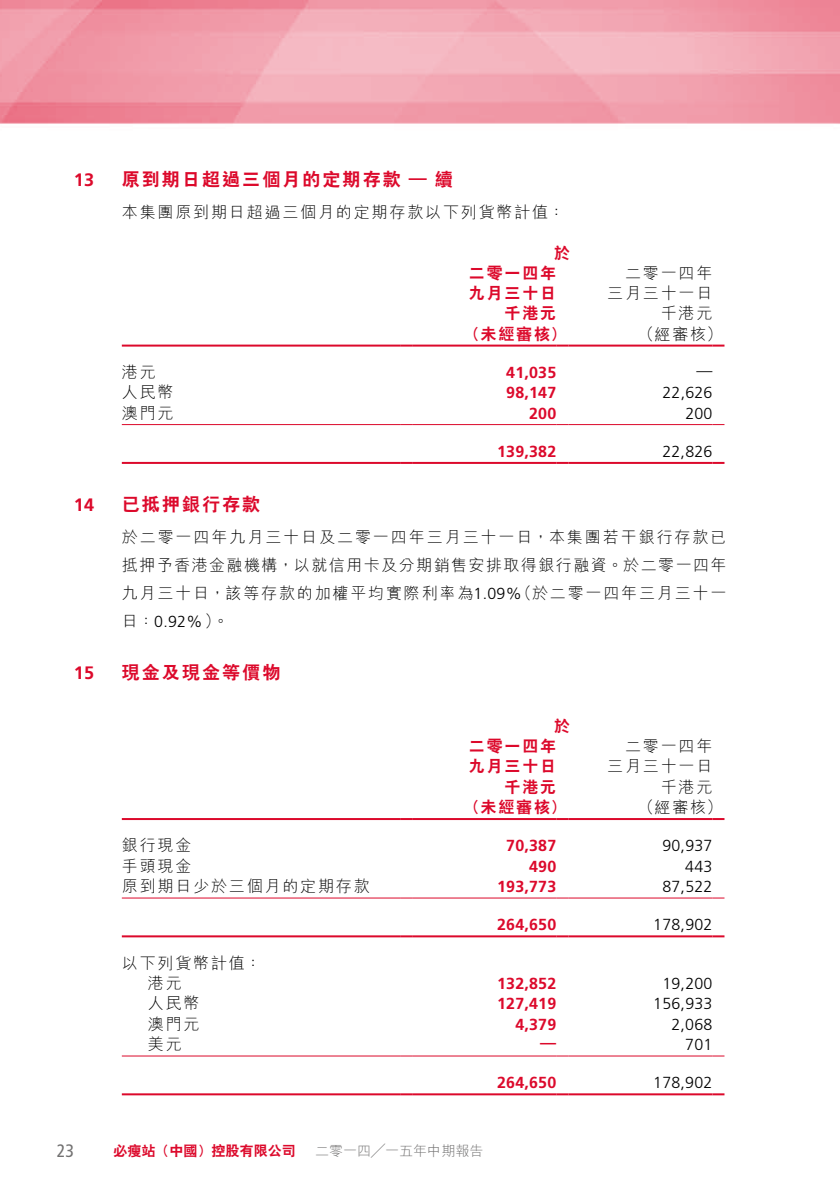
<style>
.page{position:relative;width:840px;height:1191px;background:#fff}
.page>*{position:absolute;margin:0;border:0;box-sizing:border-box;transform-origin:0 0}
.t1{font:800 18px "C Hei 2 HK";letter-spacing:.115em;color:#dc092b}
.t2{font:700 18px "Frutiger LT Std";color:#dc092b}
.t3{font:condensed 18px "Frutiger LT Std";color:#727171}
.t4{font:300 16px/20.2px "M Hei HK";letter-spacing:.115em;color:#000;text-align:right}
.t5{font:300 16px "Frutiger LT Std";letter-spacing:.015em;color:#000}
.t6{font:700 16px "Frutiger LT Std";letter-spacing:.015em;color:#dc092b}
.t7{font:800 16px/20.2px "C Hei 2 HK";letter-spacing:.115em;color:#dc092b}
.t8{font:800 14px "C Hei 2 HK";color:#dc092b}
.t9{font:300 14px "M Hei HK";color:#727171}
.s1{font-family:"Frutiger LT Std";font-weight:700}
.s2{font-family:"Frutiger LT Std"}
.s3{font-family:"M Hei HK"}
</style>
<div class="page">
<hr style="left:122px;top:344px;width:278px;height:2px;background:#dc092b">
<svg style="left:400px;top:344px;width:12px;height:2px"></svg>
<hr style="left:412px;top:344px;width:144px;height:2px;background:#dc092b">
<svg style="left:556px;top:344px;width:12px;height:2px"></svg>
<hr style="left:568px;top:344px;width:144px;height:2px;background:#dc092b">
<svg style="left:712px;top:344px;width:12px;height:2px"></svg>
<hr style="left:122px;top:462px;width:278px;height:2px;background:#dc092b">
<svg style="left:400px;top:462px;width:12px;height:2px"></svg>
<hr style="left:412px;top:462px;width:144px;height:2px;background:#dc092b">
<svg style="left:556px;top:462px;width:12px;height:2px"></svg>
<hr style="left:568px;top:462px;width:144px;height:2px;background:#dc092b">
<svg style="left:712px;top:462px;width:12px;height:2px"></svg>
<hr style="left:122px;top:424px;width:278px;height:1px;background:#dc092b">
<svg style="left:400px;top:424px;width:12px;height:1px"></svg>
<hr style="left:412px;top:424px;width:144px;height:1px;background:#dc092b">
<svg style="left:556px;top:424px;width:12px;height:1px"></svg>
<hr style="left:568px;top:424px;width:144px;height:1px;background:#dc092b">
<svg style="left:712px;top:424px;width:12px;height:1px"></svg>
<hr style="left:122px;top:818px;width:278px;height:2px;background:#dc092b">
<svg style="left:400px;top:818px;width:12px;height:2px"></svg>
<hr style="left:412px;top:818px;width:144px;height:2px;background:#dc092b">
<svg style="left:556px;top:818px;width:12px;height:2px"></svg>
<hr style="left:568px;top:818px;width:144px;height:2px;background:#dc092b">
<svg style="left:712px;top:818px;width:12px;height:2px"></svg>
<hr style="left:122px;top:935px;width:278px;height:2px;background:#dc092b">
<svg style="left:400px;top:935px;width:12px;height:2px"></svg>
<hr style="left:412px;top:935px;width:144px;height:2px;background:#dc092b">
<svg style="left:556px;top:935px;width:12px;height:2px"></svg>
<hr style="left:568px;top:935px;width:144px;height:2px;background:#dc092b">
<svg style="left:712px;top:935px;width:12px;height:2px"></svg>
<hr style="left:122px;top:1093px;width:278px;height:2px;background:#dc092b">
<svg style="left:400px;top:1093px;width:12px;height:2px"></svg>
<hr style="left:412px;top:1093px;width:144px;height:2px;background:#dc092b">
<svg style="left:556px;top:1093px;width:12px;height:2px"></svg>
<hr style="left:568px;top:1093px;width:144px;height:2px;background:#dc092b">
<svg style="left:712px;top:1093px;width:12px;height:2px"></svg>
<hr style="left:122px;top:897px;width:278px;height:1px;background:#dc092b">
<svg style="left:400px;top:897px;width:12px;height:1px"></svg>
<hr style="left:412px;top:897px;width:144px;height:1px;background:#dc092b">
<svg style="left:556px;top:897px;width:12px;height:1px"></svg>
<hr style="left:568px;top:897px;width:144px;height:1px;background:#dc092b">
<svg style="left:712px;top:897px;width:12px;height:1px"></svg>
<hr style="left:122px;top:1055px;width:278px;height:1px;background:#dc092b">
<svg style="left:400px;top:1055px;width:12px;height:1px"></svg>
<hr style="left:412px;top:1055px;width:144px;height:1px;background:#dc092b">
<svg style="left:556px;top:1055px;width:12px;height:1px"></svg>
<hr style="left:568px;top:1055px;width:144px;height:1px;background:#dc092b">
<svg style="left:712px;top:1055px;width:12px;height:1px"></svg>
<p class="t2" style="left:74px;top:169px;width:22px">13</p>
<p class="t2" style="left:74px;top:494px;width:22px">14</p>
<p class="t2" style="left:74px;top:662px;width:22px">15</p>
<p class="t1" style="left:122px;top:167px;width:332px">原到期日超過三個月的定期存款 <span class="s1">—</span> 續</p>
<p class="t4" style="left:122px;top:202px;width:444px">本集團原到期日超過三個月的定期存款以下列貨幣計值：</p>
<p class="t7" style="left:468px;top:243px;width:103px;text-indent:85px">於二零一四年九月三十日</p>
<p class="t7" style="left:504px;top:303px;width:53px">千港元</p>
<p class="t7" style="left:464px;top:324px;width:103px">（未經審核）</p>
<p class="t4" style="left:122px;top:361px;width:35px">港元</p>
<p class="t6" style="left:506px;top:363px;width:52px">41,035</p>
<p class="t4" style="left:122px;top:381px;width:53px">人民幣</p>
<p class="t6" style="left:506px;top:383px;width:52px">98,147</p>
<p class="t4" style="left:122px;top:402px;width:53px">澳門元</p>
<p class="t6" style="left:529px;top:403px;width:29px">200</p>
<p class="t6" style="left:497px;top:442px;width:61px">139,382</p>
<p class="t1" style="left:122px;top:492px;width:140px">已抵押銀行存款</p>
<p class="t4" style="left:607px;top:262px;width:107px">二零一四年三月三十一日千港元</p>
<p class="t4" style="left:638px;top:323px;width:86px">（經審核(</p>
<p class="t5" style="left:696px;top:362px;width:17px">—</p>
<p class="t5" style="left:662px;top:383px;width:52px">22,626</p>
<p class="t5" style="left:685px;top:404px;width:29px">200</p>
<p class="t5" style="left:662px;top:442px;width:52px">22,826</p>
<p class="t4" style="left:122px;top:523px;width:606px;line-height:28px">於二零一四年九月三十日及二零一四年三月三十一日，本集團若干銀行存款已抵押予香港金融機構，以就信用卡及分期銷售安排取得銀行融資。於二零一四年（於二零一四年三月三十一</p>
<p class="t4" style="left:122px;top:583px;width:401px">九月三十日，該等存款的加權平均實際利率為<span class="s2">1.09%</span></p>
<p class="t5" style="left:122px;top:613px;width:108px"><span class="s3">日：</span>0.92% <span class="s3">。(</span></p>
<p class="t1" style="left:122px;top:660px;width:160px">現金及現金等價物</p>
<p class="t7" style="left:468px;top:716px;width:103px;text-indent:85px">於二零一四年九月三十日</p>
<p class="t7" style="left:504px;top:777px;width:53px">千港元</p>
<p class="t4" style="left:607px;top:735px;width:107px">二零一四年三月三十一日千港元</p>
<p class="t7" style="left:464px;top:797px;width:103px">（未經審核）</p>
<p class="t4" style="left:638px;top:796px;width:86px">（經審核(</p>
<p class="t4" style="left:122px;top:834px;width:71px">銀行現金</p>
<p class="t6" style="left:506px;top:836px;width:52px">70,387</p>
<p class="t5" style="left:662px;top:836px;width:52px">90,937</p>
<p class="t4" style="left:122px;top:855px;width:71px">手頭現金</p>
<p class="t6" style="left:529px;top:856px;width:29px">490</p>
<p class="t5" style="left:685px;top:857px;width:29px">443</p>
<p class="t4" style="left:122px;top:875px;width:249px">原到期日少於三個月的定期存款</p>
<p class="t6" style="left:497px;top:877px;width:61px">193,773</p>
<p class="t5" style="left:662px;top:877px;width:52px">87,522</p>
<p class="t6" style="left:497px;top:915px;width:61px">264,650</p>
<p class="t5" style="left:653px;top:915px;width:61px">178,902</p>
<p class="t4" style="left:122px;top:952px;width:141px">以下列貨幣計值：</p>
<p class="t4" style="left:148px;top:972px;width:35px">港元</p>
<p class="t6" style="left:497px;top:974px;width:61px">132,852</p>
<p class="t5" style="left:662px;top:974px;width:52px">19,200</p>
<p class="t4" style="left:148px;top:992px;width:53px">人民幣</p>
<p class="t6" style="left:497px;top:994px;width:61px">127,419</p>
<p class="t5" style="left:653px;top:994px;width:61px">156,933</p>
<p class="t4" style="left:148px;top:1013px;width:53px">澳門元</p>
<p class="t6" style="left:515px;top:1014px;width:42px">4,379</p>
<p class="t5" style="left:671px;top:1015px;width:42px">2,068</p>
<p class="t4" style="left:148px;top:1033px;width:35px">美元</p>
<p class="t6" style="left:540px;top:1033px;width:17px">—</p>
<p class="t5" style="left:685px;top:1035px;width:29px">701</p>
<p class="t6" style="left:497px;top:1073px;width:61px">264,650</p>
<p class="t5" style="left:653px;top:1073px;width:61px">178,902</p>
<p class="t3" style="left:57px;top:1140px;width:19px">23</p>
<p class="t8" style="left:113px;top:1141px;width:183px">必瘦站（中國）控股有限公司</p>
<p class="t9" style="left:315px;top:1141px;width:169px">二零一四╱一五年中期報告</p>
</div>
